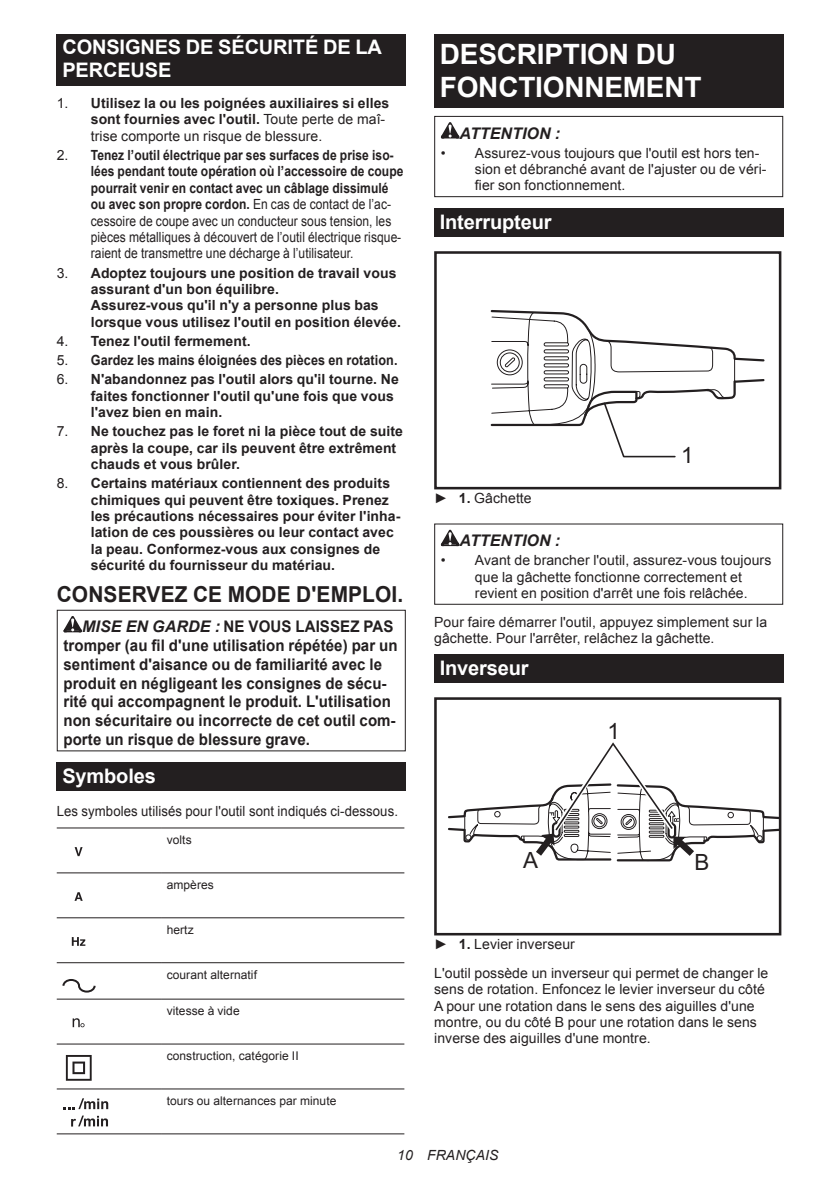
<style>
.page{position:relative;width:840px;height:1191px;background:#fff}
.page>*{position:absolute;margin:0;border:0;box-sizing:border-box;transform-origin:0 0}
.t1{font:700 28px/32.8px "Arial";letter-spacing:-.01em;color:#fff}
.t2{font:22.4px "Arial";color:#231f20}
.t3{font:700 22px "Arial";letter-spacing:.005em;color:#231f20;scale:.95 1}
.t4{font:700 20px/23.4px "Arial";letter-spacing:-.01em;color:#fff}
.t5{font:700 16px/18.8px "Arial";letter-spacing:.005em;color:#231f20;scale:.94 1}
.t6{font:italic 700 16px "Arial";letter-spacing:.005em;color:#231f20}
.t7{font:14px/16.4px "Arial";letter-spacing:.005em;color:#231f20}
.t8{font:700 14px/16.4px "Arial";letter-spacing:.005em;color:#231f20}
.t9{font:14px "Arial";letter-spacing:.005em;color:#231f20;scale:.94 1}
.t10{font:700 14px "Arial";letter-spacing:.005em;color:#231f20;scale:.9 1}
.t11{font:italic 14px "Arial";letter-spacing:.005em;color:#231f20}
.t12{font:12px "Arial";letter-spacing:.005em;color:#231f20}
.s1{font-weight:400}
.s2{font-weight:700}
.s3{font-style:italic}
</style>
<div class="page">
<div style="left:57px;top:34px;width:348px;height:52px;background:#231f20"></div>
<svg style="left:63px;top:616px;width:19px;height:16px"></svg>
<div style="left:57px;top:610px;width:348px;height:141px;border:1px solid #231f20"></div>
<div style="left:57px;top:762px;width:348px;height:29px;background:#231f20"></div>
<hr style="left:57px;top:827px;width:104px;height:1px;background:#231f20">
<hr style="left:161px;top:827px;width:243px;height:1px;background:#231f20">
<hr style="left:57px;top:872px;width:104px;height:1px;background:#231f20">
<hr style="left:161px;top:872px;width:243px;height:1px;background:#231f20">
<hr style="left:57px;top:917px;width:104px;height:1px;background:#231f20">
<hr style="left:161px;top:917px;width:243px;height:1px;background:#231f20">
<hr style="left:57px;top:962px;width:104px;height:1px;background:#231f20">
<hr style="left:161px;top:962px;width:243px;height:1px;background:#231f20">
<hr style="left:57px;top:998px;width:104px;height:1px;background:#231f20">
<hr style="left:161px;top:998px;width:243px;height:1px;background:#231f20">
<hr style="left:57px;top:1043px;width:104px;height:1px;background:#231f20">
<hr style="left:161px;top:1043px;width:243px;height:1px;background:#231f20">
<hr style="left:57px;top:1088px;width:104px;height:1px;background:#231f20">
<hr style="left:161px;top:1088px;width:243px;height:1px;background:#231f20">
<hr style="left:57px;top:1133px;width:104px;height:1px;background:#231f20">
<hr style="left:161px;top:1133px;width:243px;height:1px;background:#231f20">
<svg style="left:75px;top:847px;width:7px;height:9px"></svg>
<svg style="left:74px;top:892px;width:9px;height:9px"></svg>
<svg style="left:72px;top:937px;width:13px;height:8px"></svg>
<svg style="left:62px;top:979px;width:34px;height:14px"></svg>
<svg style="left:73px;top:1018px;width:11px;height:9px"></svg>
<svg style="left:66px;top:1055px;width:26px;height:25px"></svg>
<svg style="left:64px;top:1098px;width:44px;height:11px"></svg>
<svg style="left:71px;top:1115px;width:37px;height:11px"></svg>
<div style="left:434px;top:34px;width:348px;height:74px;background:#231f20"></div>
<svg style="left:440px;top:122px;width:19px;height:16px"></svg>
<div style="left:434px;top:116px;width:348px;height:81px;border:1px solid #231f20"></div>
<div style="left:434px;top:208px;width:348px;height:29px;background:#231f20"></div>
<svg style="left:490px;top:310px;width:275px;height:148px"></svg>
<div style="left:434px;top:251px;width:347px;height:238px;border:3px solid #231f20"></div>
<svg style="left:440px;top:530px;width:19px;height:16px"></svg>
<div style="left:434px;top:523px;width:348px;height:82px;border:1px solid #231f20"></div>
<div style="left:434px;top:654px;width:348px;height:29px;background:#231f20"></div>
<svg style="left:448px;top:742px;width:329px;height:120px"></svg>
<div style="left:434px;top:697px;width:347px;height:238px;border:3px solid #231f20"></div>
<h3 class="t4" style="left:62px;top:36px;width:321px">CONSIGNES DE SÉCURITÉ DE LA<br>PERCEUSE</h3>
<p class="t8" style="left:91px;top:95px;width:300px;text-indent:-34px"><span class="s1">1.</span> Utilisez la ou les poignées auxiliaires si elles sont fournies avec l'outil. <span class="s1">Toute perte de maî&shy;trise comporte un risque de blessure.</span></p>
<p class="t7" style="left:91px;top:147px;width:314px;text-indent:-34px">2. <span class="s2">Tenez l’outil électrique par ses surfaces de prise iso&shy;lées pendant toute opération où l’accessoire de coupe pourrait venir en contact avec un câblage dissimulé ou avec son propre cordon.</span> En cas de contact de l’ac&shy;cessoire de coupe avec un conducteur sous tension, les pièces métalliques à découvert de l’outil électrique risque&shy;raient de transmettre une décharge à l’utilisateur.</p>
<p class="t8" style="left:91px;top:265px;width:311px;text-indent:-34px"><span class="s1">3.</span> Adoptez toujours une position de travail vous assurant d'un bon équilibre.<br>Assurez-vous qu'il n'y a personne plus bas lorsque vous utilisez l'outil en position élevée.</p>
<p class="t8" style="left:57px;top:333px;width:195px"><span class="s1">4.</span> Tenez l'outil fermement.</p>
<p class="t10" style="left:57px;top:351px;width:380px"><span class="s1">5.</span> Gardez les mains éloignées des pièces en rotation.</p>
<p class="t8" style="left:91px;top:372px;width:309px;text-indent:-34px"><span class="s1">6.</span> N'abandonnez pas l'outil alors qu'il tourne. Ne faites fonctionner l'outil qu'une fois que vous l'avez bien en main.</p>
<p class="t8" style="left:91px;top:423px;width:313px;text-indent:-34px"><span class="s1">7.</span> Ne touchez pas le foret ni la pièce tout de suite après la coupe, car ils peuvent être extrêment chauds et vous brûler.</p>
<p class="t8" style="left:91px;top:475px;width:311px;text-indent:-34px"><span class="s1">8.</span> Certains matériaux contiennent des produits chimiques qui peuvent être toxiques. Prenez les précautions nécessaires pour éviter l'inha&shy;lation de ces poussières ou leur contact avec la peau. Conformez-vous aux consignes de sécurité du fournisseur du matériau.</p>
<h3 class="t3" style="left:57px;top:579px;width:366px">CONSERVEZ CE MODE D'EMPLOI.</h3>
<p class="t5" style="left:63px;top:618px;width:357px;text-indent:19px"><span class="s3">MISE EN GARDE :</span> NE VOUS LAISSEZ PAS tromper (au fil d'une utilisation répétée) par un sentiment d'aisance ou de familiarité avec le produit en négligeant les consignes de sécu&shy;rité qui accompagnent le produit. L'utilisation non sécuritaire ou incorrecte de cet outil com&shy;porte un risque de blessure grave.</p>
<h3 class="t4" style="left:62px;top:764px;width:95px">Symboles</h3>
<p class="t9" style="left:57px;top:802px;width:364px">Les symboles utilisés pour l'outil sont indiqués ci-dessous.</p>
<p class="t12" style="left:167px;top:832px;width:26px">volts</p>
<p class="t12" style="left:167px;top:876px;width:49px">ampères</p>
<p class="t12" style="left:167px;top:921px;width:28px">hertz</p>
<p class="t12" style="left:167px;top:966px;width:92px">courant alternatif</p>
<p class="t12" style="left:167px;top:1003px;width:74px">vitesse à vide</p>
<p class="t12" style="left:167px;top:1048px;width:133px">construction, catégorie II</p>
<p class="t12" style="left:167px;top:1092px;width:171px">tours ou alternances par minute</p>
<h1 class="t1" style="left:439px;top:38px;width:263px">DESCRIPTION DU<br>FONCTIONNEMENT</h1>
<p class="t6" style="left:459px;top:122px;width:102px">ATTENTION :</p>
<p class="t7" style="left:474px;top:145px;width:293px;text-indent:-34px">• Assurez-vous toujours que l'outil est hors ten&shy;sion et débranché avant de l'ajuster ou de véri&shy;fier son fonctionnement.</p>
<h3 class="t4" style="left:439px;top:210px;width:113px">Interrupteur</h3>
<h2 class="t2" style="left:681px;top:440px;width:14px">1</h2>
<p class="t7" style="left:434px;top:490px;width:99px">► <span class="s2">1.</span> Gâchette</p>
<p class="t6" style="left:459px;top:530px;width:102px">ATTENTION :</p>
<p class="t7" style="left:474px;top:552px;width:298px;text-indent:-34px">• Avant de brancher l'outil, assurez-vous toujours que la gâchette fonctionne correctement et revient en position d'arrêt une fois relâchée.</p>
<p class="t7" style="left:434px;top:614px;width:334px">Pour faire démarrer l'outil, appuyez simplement sur la gâchette. Pour l'arrêter, relâchez la gâchette.</p>
<h3 class="t4" style="left:439px;top:656px;width:90px">Inverseur</h3>
<h2 class="t2" style="left:607px;top:716px;width:14px">1</h2>
<h2 class="t2" style="left:522px;top:845px;width:16px">A</h2>
<h2 class="t2" style="left:694px;top:848px;width:16px">B</h2>
<p class="t7" style="left:434px;top:929px;width:335px;line-height:28.8px">► <span class="s2">1.</span> Levier inverseur<br>L'outil possède un inverseur qui permet de changer le</p>
<p class="t7" style="left:434px;top:981px;width:332px">sens de rotation. Enfoncez le levier inverseur du côté A pour une rotation dans le sens des aiguilles d'une montre, ou du côté B pour une rotation dans le sens inverse des aiguilles d'une montre.</p>
<p class="t11" style="left:397px;top:1146px;width:103px">10 FRANÇAIS</p>
</div>
